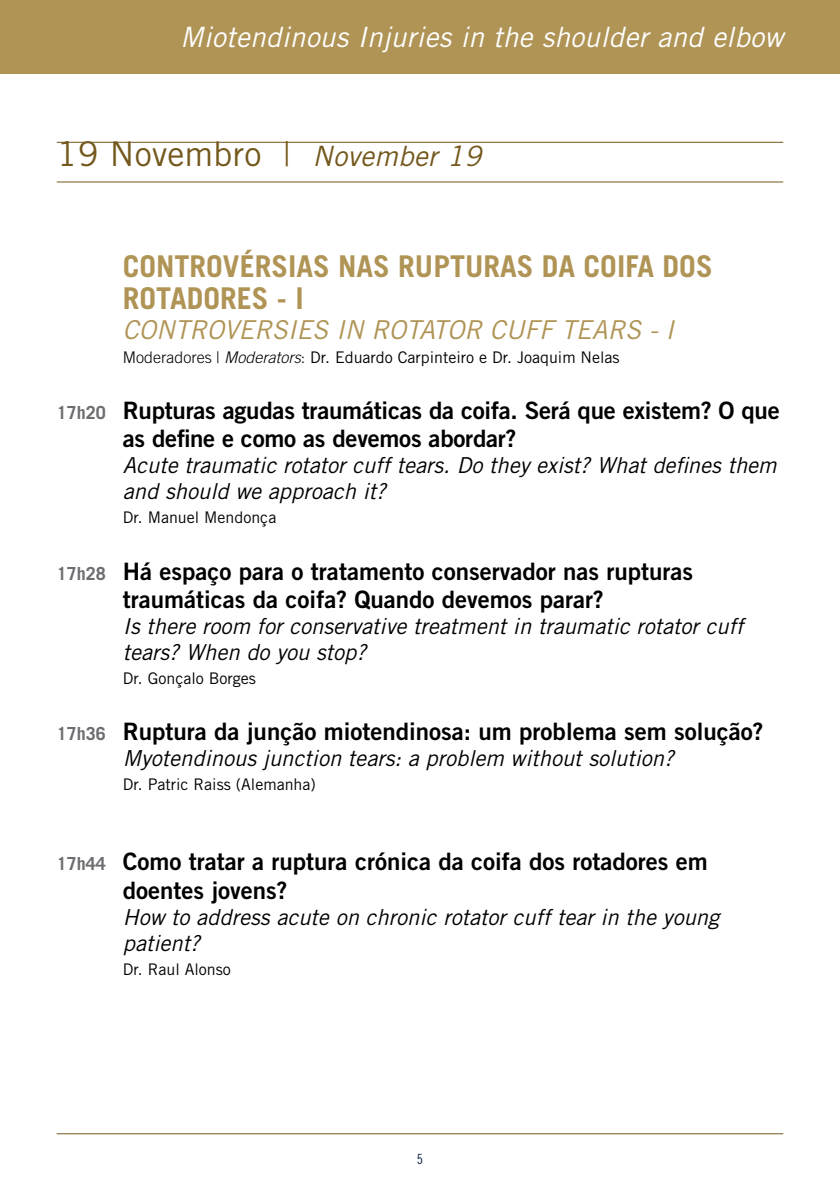
<style>
.page{position:relative;width:840px;height:1191px;background:#fff}
.page>*{position:absolute;margin:0;border:0;box-sizing:border-box;transform-origin:0 0}
.t1{font:34px "Trade Gothic LT Std";letter-spacing:.01em;color:#74581c}
.t2{font:700 30px/32px "Trade Gothic LT Std";color:#b09455}
.t3{font:italic 28px "Trade Gothic LT Std";letter-spacing:.01em;color:#fff}
.t4{font:italic 26px "Trade Gothic LT Std";color:#b09455}
.t5{font:24px/28px "Trade Gothic LT Std Bd 2";color:#000}
.t6{font:italic 22px/26px "Trade Gothic LT Std";color:#000}
.t7{font:16px "Trade Gothic LT Std";color:#000}
.t8{font:14px "Trade Gothic LT Std Cn 18";color:#0a2240}
.s1{font-weight:300}
.s2{font-style:italic;font-size:28px}
.s3{font-weight:300;font-style:italic}
.s4{font-family:"Trade Gothic LT Std";font-weight:700;font-size:18px;color:#6d6e71}
</style>
<div class="page">
<div style="left:0;top:0;width:839px;height:74px;background:#b09455"></div>
<hr style="left:57px;top:1133px;width:725px;height:1px;background:#74581c">
<hr style="left:57px;top:142px;width:725px;height:1px;background:#74581c">
<hr style="left:57px;top:181px;width:725px;height:1px;background:#74581c">
<p class="t3" style="left:180px;top:20px;width:604px">Miotendinous Injuries in the shoulder and elbow</p>
<h1 class="t1" style="left:57px;top:134px;width:425px">19 Novembro <span class="s1">|</span> <span class="s2">November 19</span></h1>
<p class="t2" style="left:123px;top:250px;width:591px">CONTROVÉRSIAS NAS RUPTURAS DA COIFA DOS<br>ROTADORES - I</p>
<p class="t4" style="left:123px;top:314px;width:552px">CONTROVERSIES IN ROTATOR CUFF TEARS - I</p>
<p class="t7" style="left:123px;top:347px;width:498px"><span class="s1">Moderadores |</span> <span class="s3">Moderators</span><span class="s1">:</span> Dr. Eduardo Carpinteiro e Dr. Joaquim Nelas</p>
<p class="t5" style="left:123px;top:396px;width:658px;text-indent:-66px"><span class="s4">17h20</span> Rupturas agudas traumáticas da coifa. Será que existem? O que as define e como as devemos abordar?</p>
<p class="t6" style="left:123px;top:453px;width:655px">Acute traumatic rotator cuff tears. Do they exist? What defines them and should we approach it?</p>
<p class="t7" style="left:123px;top:508px;width:155px">Dr. Manuel Mendonça</p>
<p class="t5" style="left:123px;top:556px;width:571px;text-indent:-66px"><span class="s4">17h28</span> Há espaço para o tratamento conservador nas rupturas traumáticas da coifa? Quando devemos parar?</p>
<p class="t6" style="left:123px;top:613px;width:622px">Is there room for conservative treatment in traumatic rotator cuff tears? When do you stop?</p>
<p class="t7" style="left:123px;top:668px;width:134px">Dr. Gonçalo Borges</p>
<p class="t5" style="left:57px;top:717px;width:707px"><span class="s4">17h36</span> Ruptura da junção miotendinosa: um problema sem solução?</p>
<p class="t6" style="left:123px;top:745px;width:552px">Myotendinous junction tears: a problem without solution?</p>
<p class="t7" style="left:123px;top:774px;width:194px">Dr. Patric Raiss (Alemanha)</p>
<p class="t5" style="left:123px;top:847px;width:586px;text-indent:-66px"><span class="s4">17h44</span> Como tratar a ruptura crónica da coifa dos rotadores em doentes jovens?</p>
<p class="t6" style="left:123px;top:904px;width:597px">How to address acute on chronic rotator cuff tear in the young patient?</p>
<p class="t7" style="left:123px;top:959px;width:110px">Dr. Raul Alonso</p>
<p class="t8" style="left:416px;top:1150px;width:8px">5</p>
</div>
